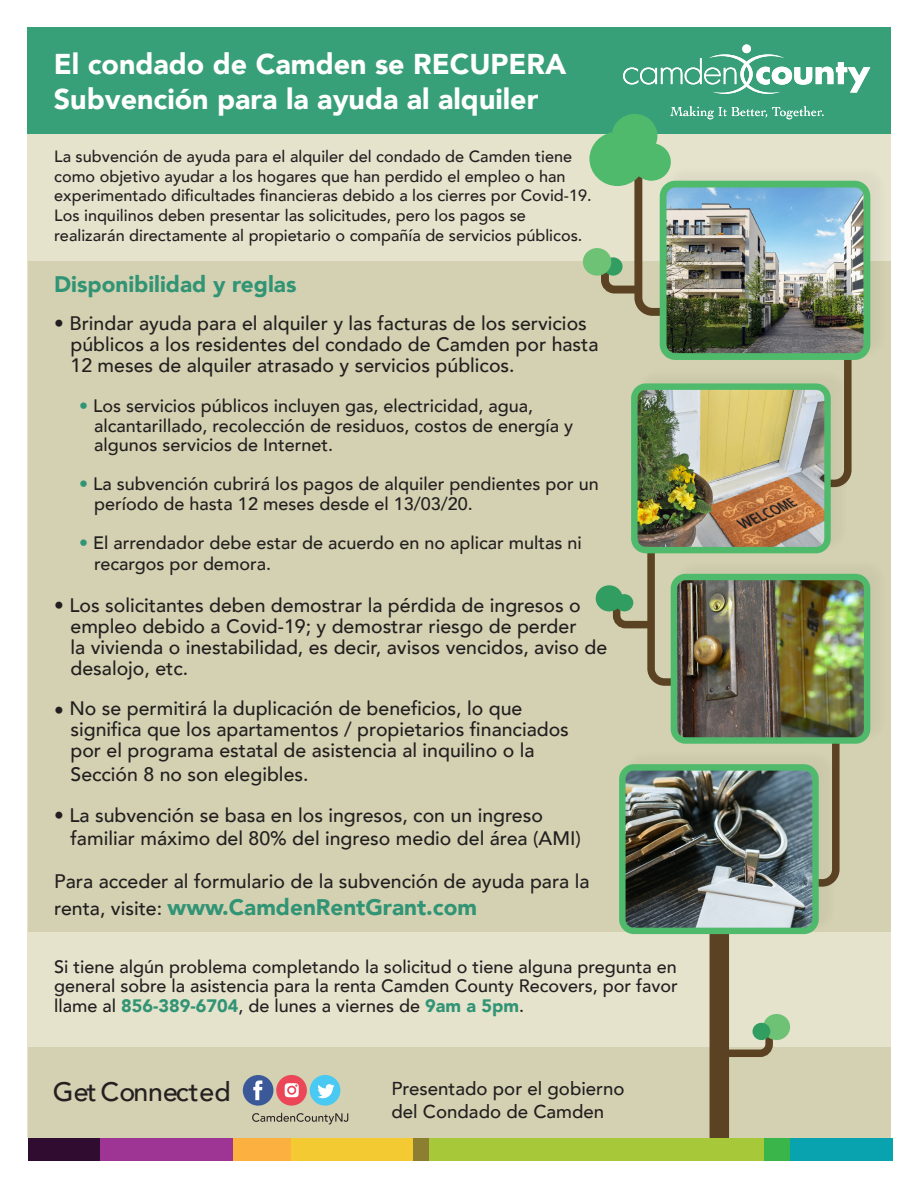
<style>
.page{position:relative;width:918px;height:1188px;background:#fff}
.page>*{position:absolute;margin:0;border:0;box-sizing:border-box;transform-origin:0 0}
.t1{font:900 28.65px "Avenir";color:#fff}
.t2{font:500 26.7px "Avenir";color:#241f21}
.t3{font:900 22.5px "Avenir";color:#319475}
.t4{font:500 19.5px "Avenir";color:#231f20}
.t5{font:500 18.6px/22.4px "Avenir";color:#231f20}
.t6{font:500 18px/19.5px "Avenir";color:#231f20;text-align:justify}
.t7{font:500 16.35px/19.5px "Avenir";color:#231f20}
.s1{color:#319475}
.s2{font-weight:500;font-size:19.5px;color:#231f20}
.s3{font-weight:900;color:#319475}
</style>
<div class="page">
<div style="left:27px;top:127px;width:864px;height:1011px;background:#e6e3cd"></div>
<div style="left:28px;top:1047px;width:863px;height:94px;background:#d3d1b1"></div>
<div style="left:28px;top:261px;width:863px;height:671px;background:#d3d1b1"></div>
<div style="left:27px;top:27px;width:864px;height:107px;background:#38a078"></div>
<div style="left:742px;top:44px;width:9px;height:9px;background:#fff;border-radius:50%"></div>
<svg style="left:623px;top:54px;width:247px;height:40px"></svg>
<svg style="left:670px;top:106px;width:154px;height:13px"></svg>
<div style="left:632px;top:143px;width:39px;height:38px;background:#4fba6c;border-radius:50%"></div>
<div style="left:589px;top:132px;width:57px;height:54px;background:#4fba6c;border-radius:50%"></div>
<div style="left:612px;top:114px;width:45px;height:44px;background:#4fba6c;border-radius:50%"></div>
<div style="left:583px;top:248px;width:28px;height:28px;background:#6ec275;border-radius:50%"></div>
<svg style="left:597px;top:158px;width:255px;height:321px"></svg>
<div style="left:710px;top:915px;width:19px;height:231px;background:#5b4223"></div>
<svg style="left:670px;top:720px;width:170px;height:158px"></svg>
<div style="left:663px;top:165px;width:226px;height:195px;background:#231f20;opacity:.05"></div>
<img style="left:663px;top:184px;width:204px;height:168px">
<div style="left:660px;top:181px;width:210px;height:179px;border:7px solid #4fba6c;border-radius:12px"></div>
<div style="left:634px;top:368px;width:215px;height:185px;background:#231f20;opacity:.05"></div>
<img style="left:638px;top:390px;width:186px;height:156px">
<div style="left:631px;top:383px;width:200px;height:170px;border:6px solid #4fba6c;border-radius:12px"></div>
<svg style="left:609px;top:513px;width:205px;height:177px"></svg>
<div style="left:615px;top:594px;width:18px;height:17px;background:#329d60;border-radius:50%"></div>
<div style="left:596px;top:585px;width:27px;height:26px;background:#329d60;border-radius:50%"></div>
<div style="left:674px;top:558px;width:215px;height:185px;background:#ceccad"></div>
<img style="left:678px;top:581px;width:185px;height:156px">
<div style="left:671px;top:574px;width:199px;height:170px;border:6px solid #4fba6c;border-radius:12px"></div>
<div style="left:622px;top:748px;width:215px;height:186px;background:#231f20;opacity:.05"></div>
<img style="left:626px;top:771px;width:186px;height:156px">
<div style="left:619px;top:764px;width:200px;height:170px;border:6px solid #4fba6c;border-radius:12px"></div>
<div style="left:429px;top:1138px;width:336px;height:23px;background:#a6c839"></div>
<div style="left:99px;top:1138px;width:135px;height:23px;background:#9e3594"></div>
<div style="left:291px;top:1138px;width:123px;height:23px;background:#f4ca32"></div>
<div style="left:789px;top:1138px;width:103px;height:23px;background:#08a3af"></div>
<div style="left:28px;top:1138px;width:71px;height:23px;background:#300c30"></div>
<div style="left:414px;top:1138px;width:15px;height:23px;background:#8c7f31"></div>
<div style="left:764px;top:1138px;width:25px;height:23px;background:#3ab54a"></div>
<div style="left:234px;top:1138px;width:57px;height:23px;background:#fbb03f"></div>
<svg style="left:729px;top:1022px;width:44px;height:36px"></svg>
<div style="left:763px;top:1014px;width:27px;height:26px;background:#6ec275;border-radius:50%"></div>
<div style="left:752px;top:1023px;width:18px;height:17px;background:#329d60;border-radius:50%"></div>
<svg style="left:252px;top:1113px;width:96px;height:11px"></svg>
<div style="left:243px;top:1075px;width:30px;height:31px;background:#3b5999;border-radius:50%"></div>
<div style="left:276px;top:1075px;width:31px;height:31px;background:#eb4759;border-radius:50%"></div>
<svg style="left:253px;top:1080px;width:9px;height:20px"></svg>
<svg style="left:285px;top:1083px;width:14px;height:14px"></svg>
<div style="left:310px;top:1075px;width:30px;height:31px;background:#4ac9f2;border-radius:50%"></div>
<svg style="left:317px;top:1084px;width:18px;height:14px"></svg>
<p class="t1" style="left:54px;top:40px;width:514px">El condado de Camden se RECUPERA</p>
<p class="t1" style="left:54px;top:74px;width:486px">Subvención para la ayuda al alquiler</p>
<p class="t7" style="left:54px;top:146px;width:519px">La subvención de ayuda para el alquiler del condado de Camden tiene</p>
<p class="t7" style="left:54px;top:166px;width:539px">como objetivo ayudar a los hogares que han perdido el empleo o han experimentado dificultades financieras debido a los cierres por Covid-19.</p>
<p class="t7" style="left:54px;top:205px;width:473px">Los inquilinos deben presentar las solicitudes, pero los pagos se</p>
<p class="t7" style="left:54px;top:224px;width:530px">realizarán directamente al propietario o compañía de servicios públicos.</p>
<p class="t3" style="left:54px;top:265px;width:244px">Disponibilidad y reglas</p>
<p class="t4" style="left:54px;top:306px;width:534px">• Brindar ayuda para el alquiler y las facturas de los servicios</p>
<p class="t4" style="left:70px;top:327px;width:530px">públicos a los residentes del condado de Camden por hasta</p>
<p class="t4" style="left:70px;top:348px;width:446px">12 meses de alquiler atrasado y servicios públicos.</p>
<p class="t6" style="left:79px;top:395px;width:456px"><span class="s1">•</span> Los servicios públicos incluyen gas, electricidad, agua,</p>
<p class="t6" style="left:94px;top:415px;width:480px">alcantarillado, recolección de residuos, costos de energía y</p>
<p class="t6" style="left:94px;top:434px;width:241px">algunos servicios de Internet.</p>
<p class="t6" style="left:79px;top:473px;width:521px"><span class="s1">•</span> La subvención cubrirá los pagos de alquiler pendientes por un</p>
<p class="t6" style="left:94px;top:493px;width:380px">período de hasta 12 meses desde el 13/03/20.</p>
<p class="t6" style="left:79px;top:532px;width:504px"><span class="s1">•</span> El arrendador debe estar de acuerdo en no aplicar multas ni</p>
<p class="t6" style="left:94px;top:553px;width:178px">recargos por demora.</p>
<p class="t4" style="left:54px;top:588px;width:528px">• Los solicitantes deben demostrar la pérdida de ingresos o</p>
<p class="t4" style="left:70px;top:609px;width:508px">empleo debido a Covid-19; y demostrar riesgo de perder</p>
<p class="t4" style="left:70px;top:630px;width:538px">la vivienda o inestabilidad, es decir, avisos vencidos, aviso de</p>
<p class="t4" style="left:70px;top:651px;width:119px">desalojo, etc.</p>
<p class="t4" style="left:54px;top:691px;width:470px">• No se permitirá la duplicación de beneficios, lo que</p>
<p class="t4" style="left:70px;top:712px;width:500px">significa que los apartamentos / propietarios financiados</p>
<p class="t4" style="left:70px;top:733px;width:466px">por el programa estatal de asistencia al inquilino o la</p>
<p class="t4" style="left:70px;top:757px;width:240px">Sección 8 no son elegibles.</p>
<p class="t4" style="left:54px;top:798px;width:490px">• La subvención se basa en los ingresos, con un ingreso</p>
<p class="t4" style="left:70px;top:821px;width:512px">familiar máximo del 80% del ingreso medio del área (AMI)</p>
<p class="t4" style="left:54px;top:864px;width:537px">Para acceder al formulario de la subvención de ayuda para la</p>
<p class="t3" style="left:54px;top:888px;width:424px"><span class="s2">renta, visite:</span> www.CamdenRentGrant.com</p>
<p class="t6" style="left:54px;top:956px;width:625px">Si tiene algún problema completando la solicitud o tiene alguna pregunta en general sobre la asistencia para la renta Camden County Recovers, por favor llame al <span class="s3">856-389-6704</span>, de lunes a viernes de <span class="s3">9am a 5pm</span>.</p>
<h2 class="t2" style="left:53px;top:1069px;width:179px">Get Connected</h2>
<p class="t5" style="left:392px;top:1076px;width:235px">Presentado por el gobierno del Condado de Camden</p>
</div>
